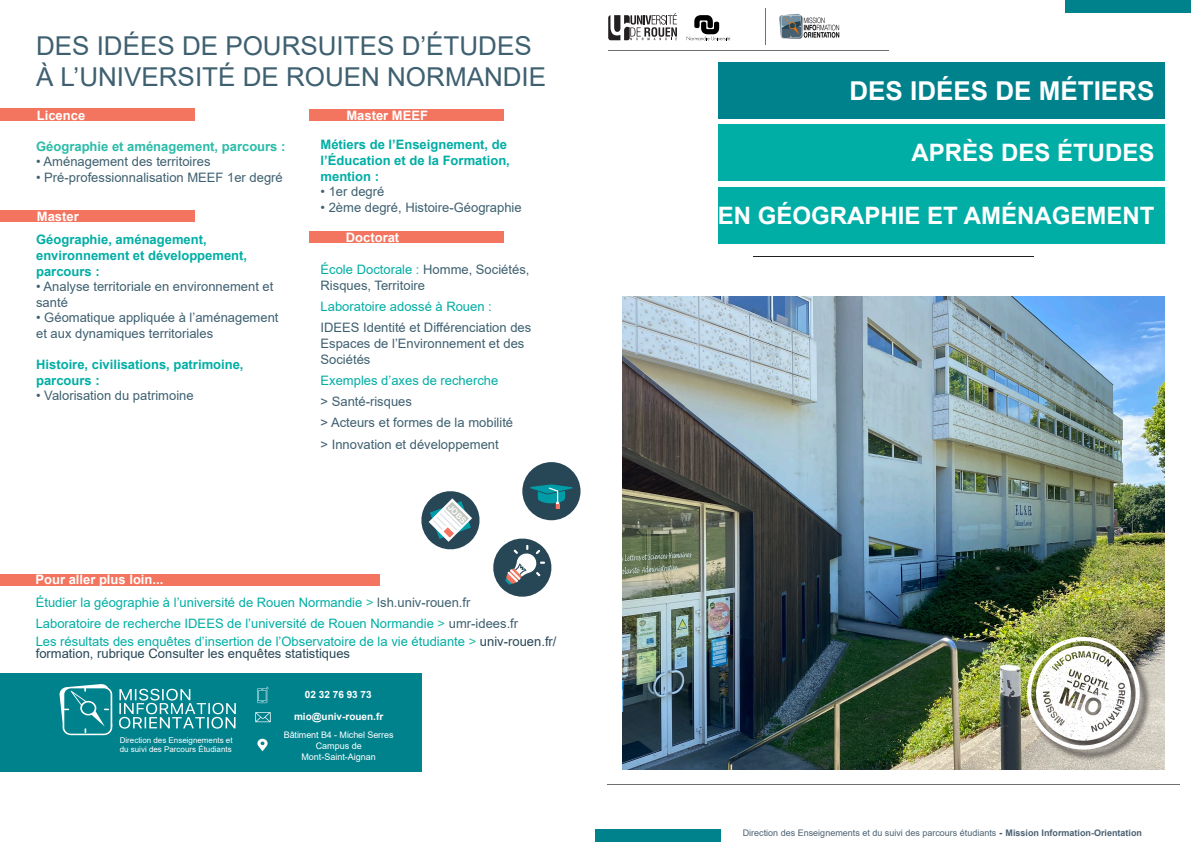
<style>
.page{position:relative;width:1191px;height:842px;background:#fff}
.page>*{position:absolute;margin:0;border:0;box-sizing:border-box;transform-origin:0 0}
.t1{font:26px "Arial";color:#3e6070}
.t2{font:700 26px "Arial";color:#fff}
.t3{font:700 24px "Arial";color:#fff}
.t4{font:13px/15.6px "Arial";color:#3e6070}
.t5{font:13px/12px "Arial";color:#00aea5}
.t6{font:700 13px/15.6px "Arial";color:#00aea5}
.t7{font:700 13px "Arial";color:#fff}
.t8{font:700 13px "Arial";color:#2abca8}
.t9{font:700 10px "Arial";color:#fff}
.t10{font:9px "Arial";color:#4b6172}
.t11{font:9px "Arial";letter-spacing:-.005em;color:#fff}
.t12{font:8px/8.8px "Arial";color:#fff}
.t13{font:7.9px "Arial Rounded MT Bold";color:#fff}
.s1{color:#00aea5}
.s2{color:#2abca8}
.s3{color:#3e6070}
.s4{color:#284756}
.s5{font-weight:900}
.s6{font-weight:700}
</style>
<div class="page">
<img style="left:622px;top:297px;width:542px;height:473px">
<svg style="left:608px;top:13px;width:69px;height:27px"></svg>
<svg style="left:686px;top:15px;width:44px;height:25px"></svg>
<hr style="left:765px;top:8px;width:1px;height:37px;background:#706f6f">
<hr style="left:608px;top:50px;width:280px;height:1px;background:#706f6f">
<hr style="left:607px;top:784px;width:572px;height:1px;background:#706f6f">
<div style="left:1066px;top:0;width:125px;height:13px;background:#00828d"></div>
<div style="left:595px;top:829px;width:125px;height:13px;background:#00828d"></div>
<div style="left:718px;top:62px;width:446px;height:57px;background:#00828d"></div>
<div style="left:718px;top:124px;width:446px;height:57px;background:#00aea5"></div>
<div style="left:718px;top:187px;width:446px;height:56px;background:#00aea5"></div>
<hr style="left:753px;top:256px;width:280px;height:1px;background:#231f20">
<img style="left:779px;top:13px;width:61px;height:26px">
<div style="left:1028px;top:638px;width:124px;height:124px;background:#231f20;opacity:.75"></div>
<img style="left:1027px;top:636px;width:113px;height:114px">
<div style="left:0;top:673px;width:421px;height:98px;background:#00828d"></div>
<svg style="left:59px;top:684px;width:177px;height:51px"></svg>
<svg style="left:257px;top:739px;width:11px;height:12px"></svg>
<svg style="left:255px;top:712px;width:16px;height:10px"></svg>
<svg style="left:257px;top:686px;width:12px;height:17px"></svg>
<div style="left:0;top:210px;width:194px;height:12px;background:#f3745f"></div>
<div style="left:309px;top:231px;width:194px;height:12px;background:#f3745f"></div>
<div style="left:0;top:109px;width:194px;height:12px;background:#f3745f"></div>
<div style="left:309px;top:109px;width:195px;height:11px;background:#f3745f"></div>
<div style="left:0;top:574px;width:379px;height:12px;background:#f3745f"></div>
<svg style="left:421px;top:491px;width:59px;height:59px"></svg>
<svg style="left:493px;top:538px;width:59px;height:59px"></svg>
<div style="left:522px;top:462px;width:58px;height:58px;background:#284756;border-radius:50%"></div>
<svg style="left:530px;top:484px;width:42px;height:24px"></svg>
<p class="t1" style="left:36px;top:28px;width:497px">DES IDÉES DE POURSUITES D’ÉTUDES</p>
<p class="t1" style="left:36px;top:59px;width:511px">À L’UNIVERSITÉ DE ROUEN NORMANDIE</p>
<p class="t7" style="left:37px;top:107px;width:50px">Licence</p>
<p class="t7" style="left:346px;top:106px;width:83px">Master MEEF</p>
<p class="t8" style="left:36px;top:137px;width:251px">Géographie et aménagement, parcours :</p>
<p class="t4" style="left:36px;top:154px;width:176px">• Aménagement des territoires</p>
<p class="t4" style="left:36px;top:170px;width:248px">• Pré-professionnalisation MEEF 1er degré</p>
<p class="t7" style="left:37px;top:208px;width:43px">Master</p>
<p class="t6" style="left:36px;top:232px;width:212px">Géographie, aménagement, environnement et développement, parcours :</p>
<p class="t4" style="left:36px;top:279px;width:239px">• Analyse territoriale en environnement et santé</p>
<p class="t4" style="left:36px;top:310px;width:244px">• Géomatique appliquée à l’aménagement et aux dynamiques territoriales</p>
<p class="t6" style="left:36px;top:357px;width:209px">Histoire, civilisations, patrimoine, parcours :</p>
<p class="t4" style="left:36px;top:388px;width:159px">• Valorisation du patrimoine</p>
<p class="t7" style="left:35px;top:570px;width:129px">Pour aller plus loin...</p>
<p class="t6" style="left:320px;top:137px;width:191px">Métiers de l’Enseignement, de l’Éducation et de la Formation, mention :</p>
<p class="t4" style="left:320px;top:184px;width:65px">• 1er degré</p>
<p class="t4" style="left:320px;top:199px;width:203px">• 2ème degré, Histoire-Géographie</p>
<p class="t7" style="left:346px;top:229px;width:55px">Doctorat</p>
<p class="t4" style="left:320px;top:262px;width:210px"><span class="s1">École Doctorale :</span> Homme, Sociétés,<br>Risques, Territoire</p>
<p class="t5" style="left:320px;top:300px;width:173px">Laboratoire adossé à Rouen :</p>
<p class="t4" style="left:320px;top:320px;width:212px">IDEES Identité et Différenciation des<br>Espaces de l’Environnement et des<br>Sociétés</p>
<p class="t5" style="left:320px;top:374px;width:179px">Exemples d’axes de recherche</p>
<p class="t4" style="left:320px;top:394px;width:93px">&gt; Santé-risques</p>
<p class="t4" style="left:320px;top:415px;width:194px">&gt; Acteurs et formes de la mobilité</p>
<p class="t4" style="left:320px;top:436px;width:180px">&gt; Innovation et développement</p>
<p class="t13" style="left:453px;top:503px;width:23px;rotate:45deg">JOBS</p>
<p class="t5" style="left:36px;top:596px;width:436px">Étudier la géographie à l’université de Rouen Normandie <span class="s2">&gt;</span> <span class="s3">lsh.univ-rouen.fr</span></p>
<p class="t5" style="left:36px;top:617px;width:484px">Laboratoire de recherche IDEES de l’université de Rouen Normandie <span class="s2">&gt;</span> <span class="s3">umr-idees.fr</span></p>
<p class="t5" style="left:36px;top:635px;width:522px">Les résultats des enquêtes d’insertion de l’Observatoire de la vie étudiante <span class="s2">&gt;</span> <span class="s4">univ-rouen.fr/ formation, rubrique Consulter les enquêtes statistiques</span></p>
<p class="t9" style="left:305px;top:687px;width:68px">02 32 76 93 73</p>
<p class="t12" style="left:120px;top:736px;width:114px">Direction des Enseignements et du suivi des Parcours Étudiants</p>
<p class="t9" style="left:294px;top:709px;width:91px">mio@univ-rouen.fr</p>
<p class="t11" style="left:284px;top:729px;width:111px">Bâtiment B4 - Michel Serres</p>
<p class="t11" style="left:316px;top:739px;width:48px">Campus de</p>
<p class="t11" style="left:301px;top:750px;width:76px">Mont-Saint-Aignan</p>
<p class="t2" style="left:849px;top:73px;width:306px">DES IDÉES DE MÉTIERS</p>
<p class="t3" style="left:911px;top:136px;width:244px">APRÈS DES ÉTUDES</p>
<p class="t3" style="left:718px;top:199px;width:438px">EN GÉOGRAPHIE ET AMÉNAGEMENT</p>
<p class="t10" style="left:742px;top:826px;width:401px">Direction des Enseignements et du suivi des parcours étudiants <span class="s5">-</span> <span class="s6">Mission Information-Orientation</span></p>
</div>
